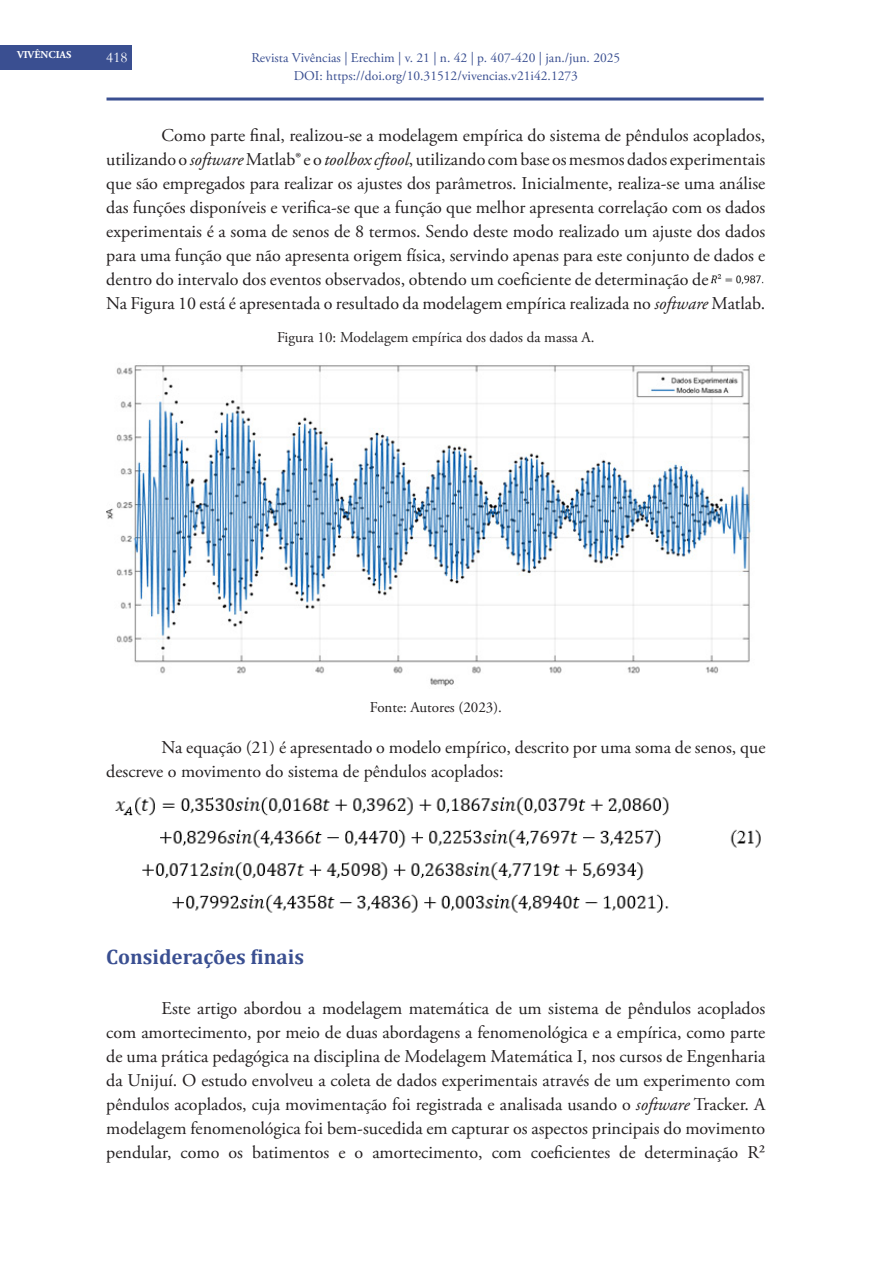
<style>
.page{position:relative;width:893px;height:1263px;background:#fff}
.page>*{position:absolute;margin:0;border:0;box-sizing:border-box;transform-origin:0 0}
.Subtítulos_no_capítulo_1{font:700 21px "Cambria";color:#3a4f91}
.TEXTO_NORMAL{font:18px/24px "Adobe Garamond Pro";color:#231f20}
.Tabela{font:15px "Adobe Garamond Pro";color:#231f20}
.t1{font:15px "Garamond";color:#fff}
.t2{font:13.5px/18px "Adobe Garamond Pro";color:#3a4f91;text-align:center}
.t3{font:700 10.5px "Adobe Garamond Pro";color:#fff}
.s1{font-style:italic}
</style>
<div class="page">
<div style="left:0;top:45px;width:131px;height:24px;background:#3a4f91"></div>
<hr style="left:107px;top:98px;width:657px;height:3px;background:#3a4f91">
<img style="left:710px;top:274px;width:54px;height:11px">
<img style="left:107px;top:365px;width:644px;height:322px">
<img style="left:115px;top:797px;width:646px;height:116px">
<p class="t3" style="left:17px;top:49px;width:56px">VIVÊNCIAS</p>
<p class="t2" style="left:251px;top:49px;width:370px">Revista Vivências | Erechim | v. 21 | n. 42 | p. 407-420 | jan./jun. 2025<br>DOI: https://doi.org/10.31512/vivencias.v21i42.1273</p>
<p class="t1" style="left:106px;top:47px;width:23px">418</p>
<p class="TEXTO_NORMAL" style="left:106px;top:124px;width:661px;text-indent:55px">Como parte final, realizou-se a modelagem empírica do sistema de pêndulos acoplados, utilizando o <span class="s1">software</span> Matlab® e o <span class="s1">toolbox cftool</span>, utilizando com base os mesmos dados experimentais que são empregados para realizar os ajustes dos parâmetros. Inicialmente, realiza-se uma análise das funções disponíveis e verifica-se que a função que melhor apresenta correlação com os dados experimentais é a soma de senos de 8 termos. Sendo deste modo realizado um ajuste dos dados para uma função que não apresenta origem física, servindo apenas para este conjunto de dados e dentro do intervalo dos eventos observados, obtendo um coeficiente de determinação de<br>Na Figura 10 está é apresentada o resultado da modelagem empírica realizada no <span class="s1">software</span> Matlab.</p>
<p class="Tabela" style="left:277px;top:329px;width:319px">Figura 10: Modelagem empírica dos dados da massa A.</p>
<p class="Tabela" style="left:370px;top:698px;width:134px">Fonte: Autores (2023).</p>
<p class="TEXTO_NORMAL" style="left:106px;top:735px;width:661px;text-indent:55px">Na equação (21) é apresentado o modelo empírico, descrito por uma soma de senos, que descreve o movimento do sistema de pêndulos acoplados:</p>
<p class="Subtítulos_no_capítulo_1" style="left:106px;top:942px;width:199px">Considerações finais</p>
<p class="TEXTO_NORMAL" style="left:106px;top:997px;width:661px;text-align:justify;text-indent:55px">Este artigo abordou a modelagem matemática de um sistema de pêndulos acoplados com amortecimento, por meio de duas abordagens a fenomenológica e a empírica, como parte de uma prática pedagógica na disciplina de Modelagem Matemática I, nos cursos de Engenharia da Unijuí. O estudo envolveu a coleta de dados experimentais através de um experimento com pêndulos acoplados, cuja movimentação foi registrada e analisada usando o <span class="s1">software</span> Tracker. A modelagem fenomenológica foi bem-sucedida em capturar os aspectos principais do movimento pendular, como os batimentos e o amortecimento, com coeficientes de determinação R²</p>
</div>
